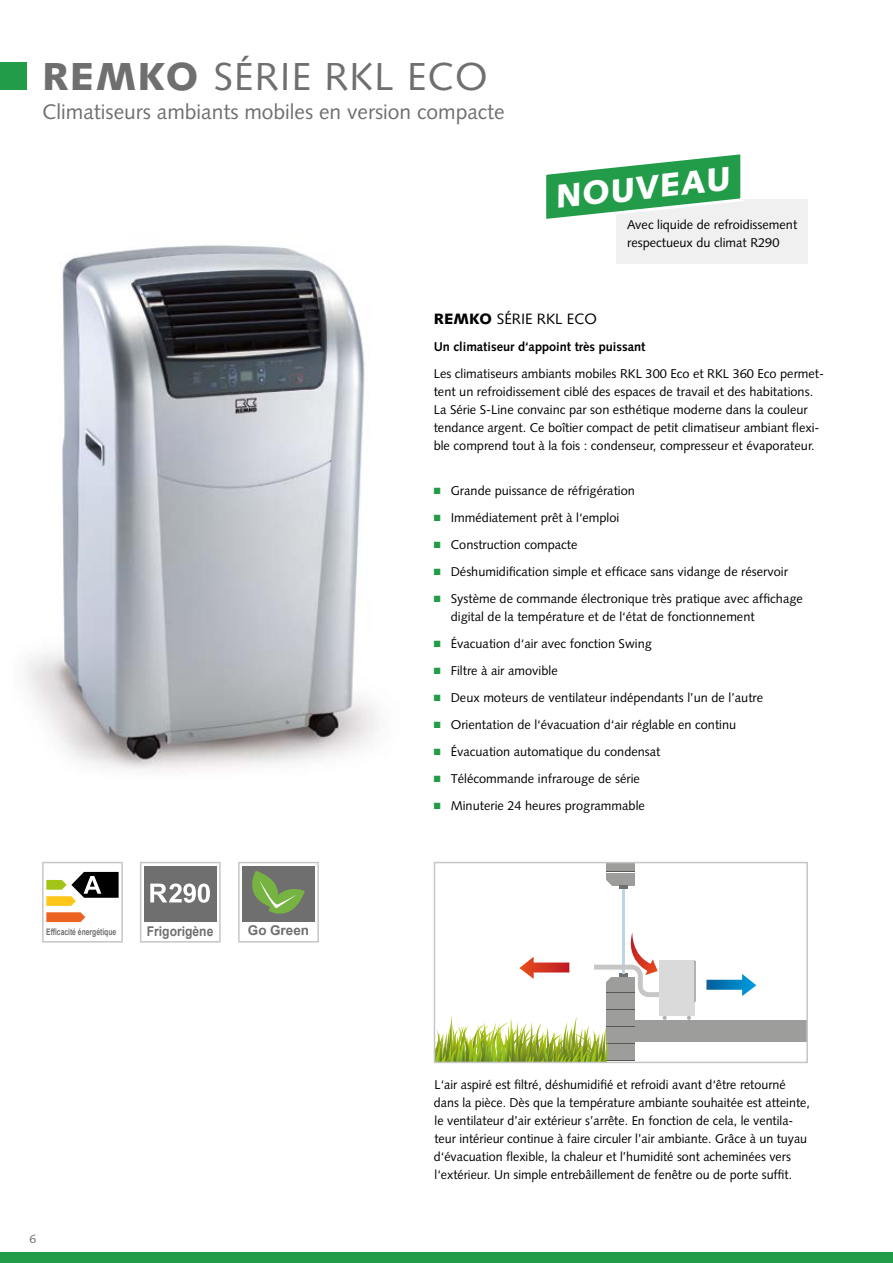
<style>
.page{position:relative;width:893px;height:1263px;background:#fff}
.page>*{position:absolute;margin:0;border:0;box-sizing:border-box;transform-origin:0 0}
.Headline{font:39px "Syntax LT Std";letter-spacing:.03em;color:#706f6f}
.Subheadline{font:900 33px "Syntax LT Std";color:#fff}
.Subheadline-2{font:21px "Syntax LT Std";color:#706f6f}
.Fliesstext_Headline{font:15px "Syntax LT Std";color:#000}
.Preise{font:700 13.5px "Arial";color:#706f6f;scale:.9 1}
.Preise-2{font:700 13.5px "Arial";color:#706f6f}
.Bildunterschrift{font:12.75px/18px "Syntax LT Std";color:#000}
.Fliesstext{font:12.75px/18px "Syntax LT Std";color:#000}
.Fliesstext_Subheadli{font:700 12.75px "Syntax LT Std";color:#000}
.t1{font:12px "Syntax LT Std";color:#706f6f}
.t2{font:700 9px "Arial";color:#706f6f;scale:.75 1}
.s1{font-weight:900}
.s2{color:#239c49}
</style>
<div class="page">
<div style="left:0;top:1252px;width:893px;height:11px;background:#239c49"></div>
<div style="left:0;top:63px;width:27px;height:27px;background:#239c49"></div>
<svg style="left:140px;top:862px;width:81px;height:80px"></svg>
<svg style="left:42px;top:862px;width:81px;height:80px"></svg>
<div style="left:606px;top:862px;width:11px;height:9px;background:#9d9d9c"></div>
<div style="left:618px;top:862px;width:17px;height:9px;background:#9d9d9c"></div>
<div style="left:606px;top:993px;width:11px;height:16px;background:#9d9d9c"></div>
<div style="left:618px;top:993px;width:17px;height:16px;background:#9d9d9c"></div>
<div style="left:635px;top:1020px;width:172px;height:22px;background:#9d9d9c"></div>
<svg style="left:437px;top:1009px;width:198px;height:51px"></svg>
<svg style="left:706px;top:974px;width:50px;height:22px"></svg>
<svg style="left:519px;top:957px;width:50px;height:22px"></svg>
<svg style="left:606px;top:871px;width:29px;height:18px"></svg>
<hr style="left:622px;top:889px;width:3px;height:84px;background:#bcd6e6">
<svg style="left:594px;top:933px;width:65px;height:64px"></svg>
<div style="left:659px;top:960px;width:36px;height:56px;background:#dadada"></div>
<svg style="left:663px;top:1016px;width:4px;height:4px"></svg>
<svg style="left:687px;top:1016px;width:4px;height:4px"></svg>
<hr style="left:694px;top:961px;width:2px;height:40px;background:#b3b2b2">
<div style="left:434px;top:862px;width:374px;height:201px;border:2px solid #c6c6c6"></div>
<img style="left:25px;top:245px;width:353px;height:526px">
<svg style="left:238px;top:862px;width:81px;height:80px"></svg>
<div style="left:616px;top:199px;width:192px;height:64px;background:#f0f0f0"></div>
<svg style="left:546px;top:154px;width:197px;height:65px"></svg>
<p class="Headline" style="left:42px;top:53px;width:447px"><span class="s1">REMKO</span> SÉRIE RKL ECO</p>
<p class="Subheadline-2" style="left:43px;top:99px;width:464px">Climatiseurs ambiants mobiles en version compacte</p>
<p class="Subheadline" style="left:553px;top:177px;width:177px;rotate:-6deg">NOUVEAU</p>
<p class="Fliesstext" style="left:627px;top:215px;width:172px">Avec liquide de refroidissement respectueux du climat R290</p>
<p class="Fliesstext_Headline" style="left:434px;top:310px;width:165px"><span class="s1">REMKO</span> SÉRIE RKL ECO</p>
<p class="Fliesstext_Subheadli" style="left:434px;top:339px;width:213px">Un climatiseur d‘appoint très puissant</p>
<p class="Fliesstext" style="left:434px;top:365px;width:392px">Les climatiseurs ambiants mobiles RKL 300 Eco et RKL 360 Eco permet&shy;tent un refroidissement ciblé des espaces de travail et des habitations.<br>La Série S-Line convainc par son esthétique moderne dans la couleur tendance argent. Ce boîtier compact de petit climatiseur ambiant flexi&shy;ble comprend tout à la fois : condenseur, compresseur et évaporateur.</p>
<p class="t2" style="left:46px;top:926px;width:95px">Efficacité énergétique</p>
<p class="Preise" style="left:147px;top:922px;width:75px">Frigorigène</p>
<p class="Preise-2" style="left:248px;top:921px;width:63px">Go Green</p>
<p class="t1" style="left:29px;top:1231px;width:8px">6</p>
<p class="Bildunterschrift" style="left:434px;top:482px;width:203px"><span class="s2">■</span> Grande puissance de réfrigération</p>
<p class="Bildunterschrift" style="left:434px;top:509px;width:187px"><span class="s2">■</span> Immédiatement prêt à l‘emploi</p>
<p class="Bildunterschrift" style="left:434px;top:536px;width:145px"><span class="s2">■</span> Construction compacte</p>
<p class="Bildunterschrift" style="left:434px;top:563px;width:356px"><span class="s2">■</span> Déshumidification simple et efficace sans vidange de réservoir</p>
<p class="Bildunterschrift" style="left:451px;top:590px;width:354px;text-indent:-17px"><span class="s2">■</span> Système de commande électronique très pratique avec affichage digital de la température et de l‘état de fonctionnement</p>
<p class="Bildunterschrift" style="left:434px;top:635px;width:220px"><span class="s2">■</span> Évacuation d‘air avec fonction Swing</p>
<p class="Bildunterschrift" style="left:434px;top:662px;width:125px"><span class="s2">■</span> Filtre à air amovible</p>
<p class="Bildunterschrift" style="left:434px;top:689px;width:331px"><span class="s2">■</span> Deux moteurs de ventilateur indépendants l’un de l’autre</p>
<p class="Bildunterschrift" style="left:434px;top:716px;width:304px"><span class="s2">■</span> Orientation de l‘évacuation d‘air réglable en continu</p>
<p class="Bildunterschrift" style="left:434px;top:743px;width:228px"><span class="s2">■</span> Évacuation automatique du condensat</p>
<p class="Bildunterschrift" style="left:434px;top:770px;width:208px"><span class="s2">■</span> Télécommande infrarouge de série</p>
<p class="Bildunterschrift" style="left:434px;top:797px;width:213px"><span class="s2">■</span> Minuterie 24 heures programmable</p>
<p class="Bildunterschrift" style="left:434px;top:1076px;width:377px">L‘air aspiré est filtré, déshumidifié et refroidi avant d‘être retourné dans la pièce. Dès que la température ambiante souhaitée est atteinte, le ventilateur d’air extérieur s’arrête. En fonction de cela, le ventila&shy;teur intérieur continue à faire circuler l’air ambiante. Grâce à un tuyau d‘évacuation flexible, la chaleur et l’humidité sont acheminées vers l‘extérieur. Un simple entrebâillement de fenêtre ou de porte suffit.</p>
</div>
